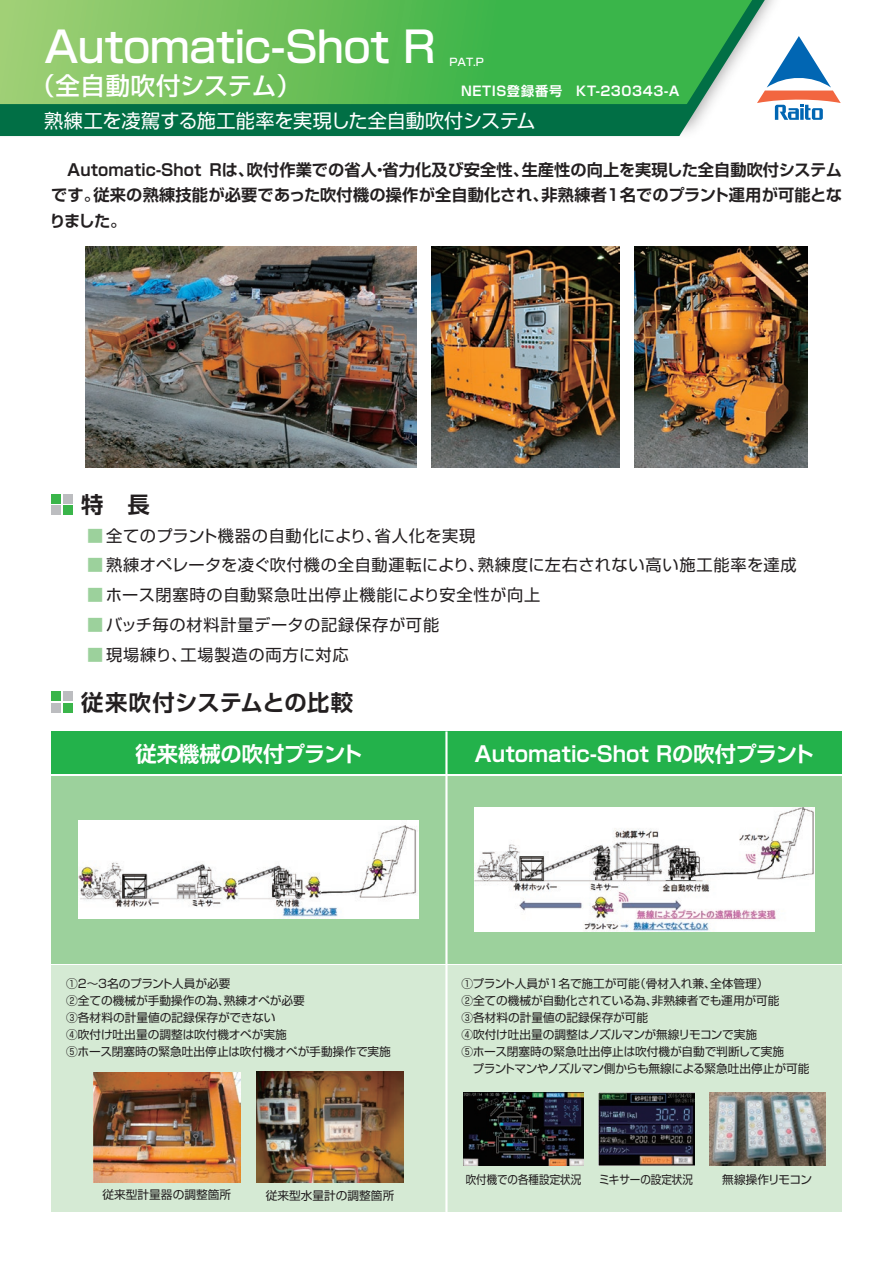
<style>
.page{position:relative;width:893px;height:1263px;background:#fff}
.page>*{position:absolute;margin:0;border:0;box-sizing:border-box;transform-origin:0 0}
.t1{font:500 42.45px "Shin Go Pro";letter-spacing:-.01em;color:#fff}
.t2{font:500 24.45px "Shin Go Pro";letter-spacing:.01em;color:#fff}
.t3{font:700 22.35px "Shin Go Pro De";letter-spacing:.01em;color:#231f20}
.t4{font:700 21.3px "Shin Go Pro De";color:#fff}
.t5{font:19.2px "Shin Go Pro";letter-spacing:-.01em;color:#fff}
.t6{font:700 16.2px/25.5px "Shin Go Pro De";letter-spacing:.005em;color:#231f20}
.t7{font:16.2px/29.7px "Shin Go Pro";letter-spacing:.04em;color:#231f20;text-align:center}
.t8{font:16.2px "Shin Go Pro";letter-spacing:.02em;color:#231f20}
.t9{font:16.2px "Shin Go Pro";letter-spacing:.015em;color:#231f20}
.t10{font:700 13.2px "Shin Go Pro De";letter-spacing:.05em;color:#fff}
.t11{font:11.7px/17px "Shin Go Pro";color:#231f20}
.t12{font:11.7px "Shin Go Pro";letter-spacing:-.035em;color:#231f20}
.t13{font:11.7px "Shin Go Pro";color:#231f20;scale:.9 1}
.t14{font:11.7px "Shin Go Pro";letter-spacing:-.05em;color:#231f20}
.t15{font:500 10.5px "Shin Go Pro";color:#fff}
.s1{color:#9cd19c}
</style>
<div class="page">
<div style="left:51px;top:731px;width:791px;height:43px;background:#23b24b"></div>
<div style="left:51px;top:776px;width:791px;height:187px;background:#9cd19c"></div>
<div style="left:51px;top:965px;width:791px;height:247px;background:#d5ead4"></div>
<div style="left:51px;top:494px;width:10px;height:9px;background:#3ab54a"></div>
<div style="left:63px;top:494px;width:10px;height:9px;background:#bcbdc0"></div>
<div style="left:51px;top:505px;width:10px;height:10px;background:#bcbdc0"></div>
<div style="left:63px;top:505px;width:10px;height:10px;background:#3ab54a"></div>
<div style="left:51px;top:691px;width:10px;height:10px;background:#3ab54a"></div>
<div style="left:63px;top:691px;width:10px;height:10px;background:#bcbdc0"></div>
<div style="left:51px;top:703px;width:10px;height:10px;background:#bcbdc0"></div>
<div style="left:63px;top:703px;width:10px;height:10px;background:#3ab54a"></div>
<img style="left:432px;top:247px;width:188px;height:221px">
<img style="left:635px;top:247px;width:172px;height:221px">
<hr style="left:445px;top:731px;width:3px;height:481px;background:#fff">
<img style="left:79px;top:821px;width:340px;height:97px">
<img style="left:474px;top:808px;width:340px;height:124px">
<img style="left:93px;top:1072px;width:148px;height:111px">
<img style="left:256px;top:1072px;width:148px;height:110px">
<img style="left:463px;top:1093px;width:121px;height:72px">
<img style="left:598px;top:1093px;width:96px;height:72px">
<img style="left:709px;top:1093px;width:116px;height:72px">
<img style="left:86px;top:247px;width:331px;height:221px">
<svg style="left:0;top:0;width:841px;height:136px;background:#5fb368"></svg>
<h1 class="t1" style="left:44px;top:12px;width:393px">Automatic-Shot R</h1>
<h2 class="t2" style="left:30px;top:65px;width:272px">（全自動吹付システム(</h2>
<h3 class="t5" style="left:44px;top:105px;width:493px">熟練工を凌駕する施工能率を実現した全自動吹付システム</h3>
<p class="t15" style="left:450px;top:53px;width:36px">PAT P.</p>
<p class="t10" style="left:461px;top:80px;width:220px">NETIS登録番号　KT-230343-A</p>
<h3 class="t6" style="left:51px;top:155px;width:152px">　Automatic-Shot</h3>
<h3 class="t6" style="left:247px;top:155px;width:284px">吹付作業での省人省力化及び安全性、</h3>
<h3 class="t6" style="left:522px;top:155px;width:322px">生産性の向上を実現した全自動吹付システム</h3>
<h3 class="t6" style="left:209px;top:155px;width:46px">Rは、</h3>
<h3 class="t6" style="left:372px;top:155px;width:18px">・</h3>
<h3 class="t6" style="left:542px;top:181px;width:302px">非熟練者1名でのプラント運用が可能とな</h3>
<h3 class="t6" style="left:93px;top:181px;width:457px">従来の熟練技能が必要であった吹付機の操作が全自動化され、</h3>
<h3 class="t6" style="left:50px;top:181px;width:78px">です。<br>りました。</h3>
<h3 class="t3" style="left:81px;top:486px;width:70px">特　長</h3>
<h3 class="t9" style="left:87px;top:522px;width:296px"><span class="s1">■</span> 全てのプラント機器の自動化により、</h3>
<h3 class="t7" style="left:375px;top:519px;width:102px">省人化を実現</h3>
<h3 class="t8" style="left:87px;top:552px;width:399px"><span class="s1">■</span> 熟練オペレータを凌ぐ吹付機の全自動運転により、</h3>
<h3 class="t7" style="left:87px;top:578px;width:455px"><span class="s1">■</span>ホース閉塞時の自動緊急吐出停止機能により安全性が向上</h3>
<h3 class="t7" style="left:87px;top:608px;width:354px"><span class="s1">■</span>バッチ毎の材料計量データの記録保存が可能工場製造の両方に対応</h3>
<h3 class="t7" style="left:478px;top:548px;width:320px">熟練度に左右されない高い施工能率を達成</h3>
<h3 class="t7" style="left:87px;top:638px;width:102px"><span class="s1">■</span> 現場練り、</h3>
<h3 class="t3" style="left:81px;top:684px;width:274px">従来吹付システムとの比較</h3>
<h3 class="t4" style="left:136px;top:736px;width:228px">従来機械の吹付プラント</h3>
<h3 class="t4" style="left:475px;top:736px;width:341px">Automatic-Shot Rの吹付プラント</h3>
<p class="t11" style="left:224px;top:974px;width:83px;text-indent:-158px">①2～3名のプラント人員が必要<br>熟練オペが必要</p>
<p class="t11" style="left:66px;top:991px;width:326px">②全ての機械が手動操作の為、<br>③各材料の計量値の記録保存ができない<br>④吹付け吐出量の調整は吹付機オペが実施<br>⑤ホース閉塞時の緊急吐出停止は吹付機オペが手動操作で実施</p>
<p class="t11" style="left:103px;top:1185px;width:130px">従来型計量器の調整箇所</p>
<p class="t11" style="left:266px;top:1186px;width:130px">従来型水量計の調整箇所</p>
<p class="t11" style="left:461px;top:974px;width:180px">①プラント人員が1名で施工が可能</p>
<p class="t11" style="left:634px;top:974px;width:83px">（骨材入れ兼、</p>
<p class="t11" style="left:710px;top:974px;width:60px">全体管理(</p>
<p class="t11" style="left:461px;top:991px;width:198px">②全ての機械が自動化されている為、</p>
<p class="t11" style="left:461px;top:1008px;width:188px">③各材料の計量値の記録保存が可能</p>
<p class="t11" style="left:461px;top:1025px;width:297px">④吹付け吐出量の調整はノズルマンが無線リモコンで実施</p>
<p class="t11" style="left:461px;top:1042px;width:324px">⑤ホース閉塞時の緊急吐出停止は吹付機が自動で判断して実施</p>
<p class="t12" style="left:473px;top:1059px;width:338px">プラントマンやノズルマン側からも無線による緊急吐出停止が可能</p>
<p class="t11" style="left:652px;top:991px;width:129px">非熟練者でも運用が可能</p>
<p class="t13" style="left:466px;top:1170px;width:130px">吹付機での各種設定状況</p>
<p class="t13" style="left:599px;top:1170px;width:106px">ミキサーの設定状況</p>
<p class="t14" style="left:722px;top:1170px;width:91px">無線操作リモコン</p>
</div>
